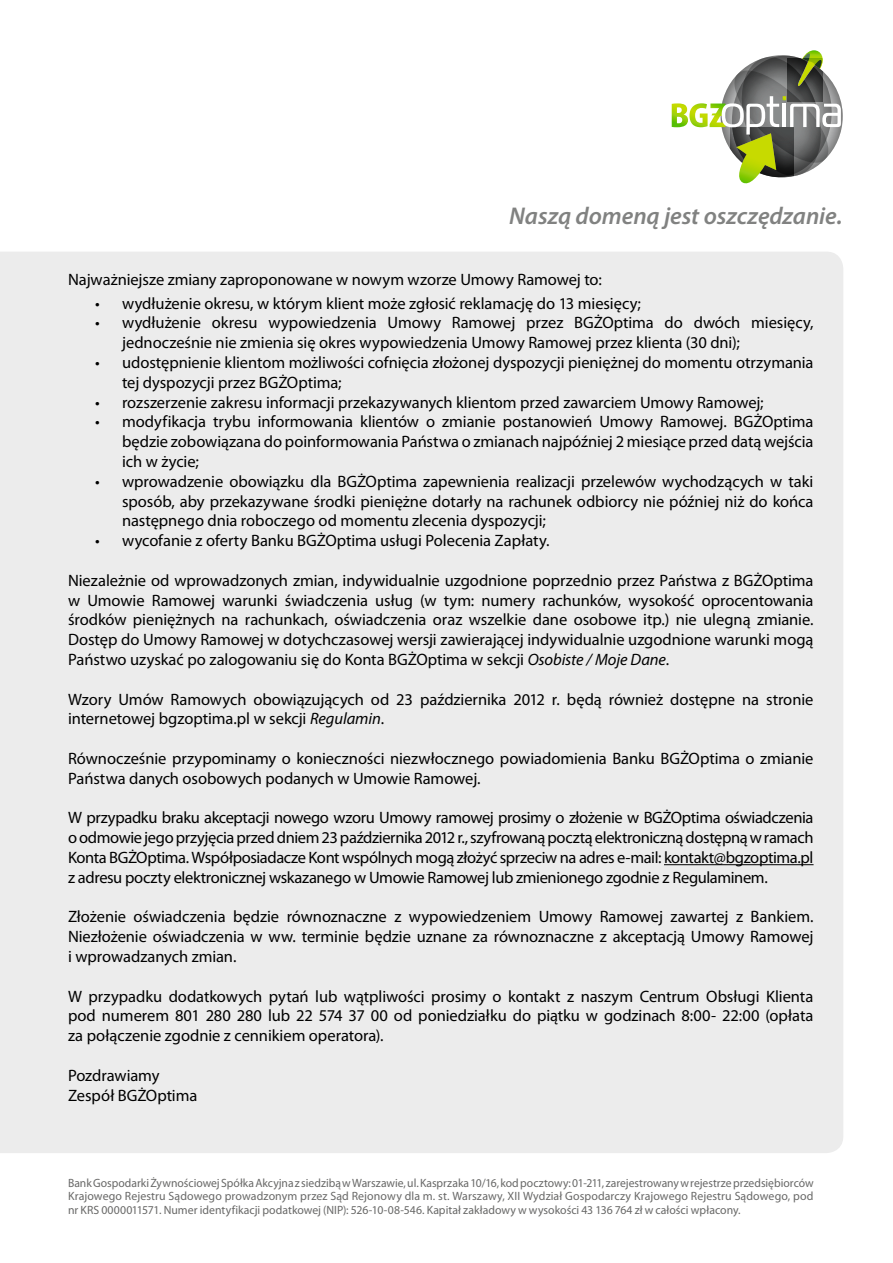
<style>
.page{position:relative;width:893px;height:1263px;background:#fff}
.page>*{position:absolute;margin:0;border:0;box-sizing:border-box;transform-origin:0 0}
.t1{font:italic 600 24.3px "Myriad Pro";letter-spacing:-.005em;color:#818281}
.copy{font:16.5px/19.8px "Myriad Pro";letter-spacing:-.005em;color:#000;text-align:justify}
.wypunktowanie{font:16.5px/19.8px "Myriad Pro";letter-spacing:-.005em;color:#000}
.t2{font:12px/13.5px "Myriad Pro";letter-spacing:.005em;color:#686867;text-align:justify}
.s1{font-style:italic}
</style>
<div class="page">
<div style="left:0;top:252px;width:843px;height:901px;background:#ececec"></div>
<hr style="left:664px;top:864px;width:149px;height:1px;background:#000">
<svg style="left:672px;top:50px;width:171px;height:134px"></svg>
<h1 class="t1" style="left:509px;top:200px;width:335px">Naszą domeną jest oszczędzanie.</h1>
<p class="copy" style="left:68px;top:269px;width:535px">Najważniejsze zmiany zaproponowane w nowym wzorze Umowy Ramowej to:</p>
<p class="wypunktowanie" style="left:95px;top:293px;width:547px">• wydłużenie okresu, w którym klient może zgłosić reklamację do 13 miesięcy;</p>
<p class="wypunktowanie" style="left:122px;top:313px;width:693px;text-indent:-27px">• wydłużenie okresu wypowiedzenia Umowy Ramowej przez BGŻOptima do dwóch miesięcy, jednocześnie nie zmienia się okres wypowiedzenia Umowy Ramowej przez klienta (30 dni);</p>
<p class="wypunktowanie" style="left:122px;top:352px;width:693px;text-indent:-27px">• udostępnienie klientom możliwości cofnięcia złożonej dyspozycji pieniężnej do momentu otrzymania tej dyspozycji przez BGŻOptima;</p>
<p class="wypunktowanie" style="left:95px;top:392px;width:670px">• rozszerzenie zakresu informacji przekazywanych klientom przed zawarciem Umowy Ramowej;</p>
<p class="wypunktowanie" style="left:122px;top:412px;width:693px;text-align:justify;text-indent:-27px">• modyfikacja trybu informowania klientów o zmianie postanowień Umowy Ramowej. BGŻOptima będzie zobowiązana do poinformowania Państwa o zmianach najpóźniej 2 miesiące przed datą wejścia ich w życie;</p>
<p class="wypunktowanie" style="left:122px;top:471px;width:693px;text-align:justify;text-indent:-27px">• wprowadzenie obowiązku dla BGŻOptima zapewnienia realizacji przelewów wychodzących w taki sposób, aby przekazywane środki pieniężne dotarły na rachunek odbiorcy nie później niż do końca następnego dnia roboczego od momentu zlecenia dyspozycji;</p>
<p class="wypunktowanie" style="left:95px;top:530px;width:456px">• wycofanie z oferty Banku BGŻOptima usługi Polecenia Zapłaty.</p>
<p class="copy" style="left:68px;top:570px;width:747px">Niezależnie od wprowadzonych zmian, indywidualnie uzgodnione poprzednio przez Państwa z BGŻOptima w Umowie Ramowej warunki świadczenia usług (w tym: numery rachunków, wysokość oprocentowania środków pieniężnych na rachunkach, oświadczenia oraz wszelkie dane osobowe itp.) nie ulegną zmianie.<br>Dostęp do Umowy Ramowej w dotychczasowej wersji zawierającej indywidualnie uzgodnione warunki mogą Państwo uzyskać po zalogowaniu się do Konta BGŻOptima w sekcji <span class="s1">Osobiste / Moje Dane</span>.</p>
<p class="copy" style="left:68px;top:689px;width:747px">Wzory Umów Ramowych obowiązujących od 23 października 2012 r. będą również dostępne na stronie internetowej bgzoptima.pl w sekcji <span class="s1">Regulamin</span>.</p>
<p class="copy" style="left:68px;top:748px;width:747px">Równocześnie przypominamy o konieczności niezwłocznego powiadomienia Banku BGŻOptima o zmianie<br>Państwa danych osobowych podanych w Umowie Ramowej.</p>
<p class="copy" style="left:68px;top:808px;width:747px">W przypadku braku akceptacji nowego wzoru Umowy ramowej prosimy o złożenie w BGŻOptima oświadczenia o odmowie jego przyjęcia przed dniem 23 października 2012 r., szyfrowaną pocztą elektroniczną dostępną w ramach Konta BGŻOptima. Współposiadacze Kont wspólnych mogą złożyć sprzeciw na adres e-mail: kontakt@bgzoptima.pl z adresu poczty elektronicznej wskazanego w Umowie Ramowej lub zmienionego zgodnie z Regulaminem.</p>
<p class="copy" style="left:68px;top:907px;width:747px">Złożenie oświadczenia będzie równoznaczne z wypowiedzeniem Umowy Ramowej zawartej z Bankiem.<br>Niezłożenie oświadczenia w ww. terminie będzie uznane za równoznaczne z akceptacją Umowy Ramowej i wprowadzanych zmian.</p>
<p class="copy" style="left:68px;top:986px;width:747px">W przypadku dodatkowych pytań lub wątpliwości prosimy o kontakt z naszym Centrum Obsługi Klienta pod numerem 801 280 280 lub 22 574 37 00 od poniedziałku do piątku w godzinach 8:00- 22:00 (opłata za połączenie zgodnie z cennikiem operatora).</p>
<p class="copy" style="left:68px;top:1065px;width:93px">Pozdrawiamy</p>
<p class="copy" style="left:68px;top:1085px;width:131px">Zespół BGŻOptima</p>
<p class="t2" style="left:68px;top:1176px;width:747px">Bank Gospodarki Żywnościowej Spółka Akcyjna z siedzibą w Warszawie, ul. Kasprzaka 10/16, kod pocztowy: 01-211, zarejestrowany w rejestrze przedsiębiorców Krajowego Rejestru Sądowego prowadzonym przez Sąd Rejonowy dla m. st. Warszawy, XII Wydział Gospodarczy Krajowego Rejestru Sądowego, pod nr KRS 0000011571. Numer identyfikacji podatkowej (NIP): 526-10-08-546. Kapitał zakładowy w wysokości 43 136 764 zł w całości wpłacony.</p>
</div>
